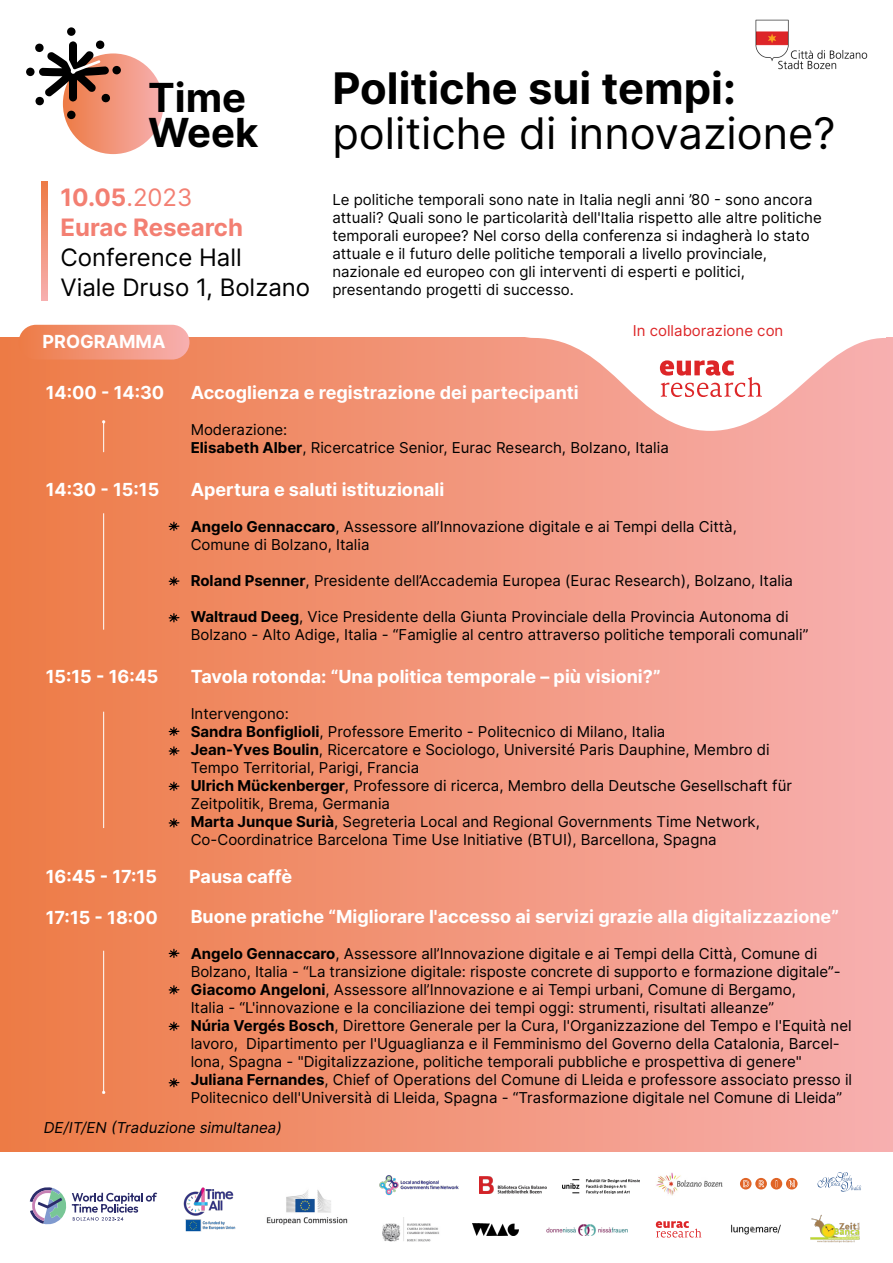
<style>
.page{position:relative;width:893px;height:1263px;background:#fff}
.page>*{position:absolute;margin:0;border:0;box-sizing:border-box;transform-origin:0 0}
.t1{font:43.5px "Inter";color:#000}
.t2{font:700 43.5px "Inter";color:#000}
.t3{font:700 40.05px/34.8px "Inter";color:#000}
.t4{font:24px/30px "Inter";color:#000}
.t5{font:700 24px/30px "Inter";color:#f37f72}
.t6{font:700 18px "Inter";color:#fff}
.t7{font:15px/18px "Inter";color:#000}
.t8{font:15px "Inter";color:#dd2628}
.s1{font-weight:400}
.s2{font-weight:700}
</style>
<div class="page">
<div style="left:0;top:338px;width:893px;height:916px;background:linear-gradient(to right,#ed7b45,#f7b0b0)"></div>
<svg style="left:454px;top:337px;width:433px;height:94px"></svg>
<div style="left:19px;top:325px;width:170px;height:35px;background:linear-gradient(to right,#ed7b45,#f7afaf);border-radius:17px"></div>
<div style="left:63px;top:53px;width:101px;height:101px;background:linear-gradient(to right,#ec7a44,#f7b2b2);border-radius:50px"></div>
<div style="left:67px;top:27px;width:9px;height:9px;background:#000;border-radius:50%"></div>
<div style="left:67px;top:111px;width:9px;height:8px;background:#000;border-radius:50%"></div>
<div style="left:112px;top:66px;width:9px;height:8px;background:#000;border-radius:50%"></div>
<div style="left:26px;top:68px;width:9px;height:8px;background:#000;border-radius:50%"></div>
<svg style="left:35px;top:40px;width:76px;height:66px"></svg>
<svg style="left:660px;top:360px;width:102px;height:37px"></svg>
<img style="left:755px;top:19px;width:113px;height:51px">
<hr style="left:103px;top:513px;width:1px;height:117px;background:#fff">
<hr style="left:103px;top:712px;width:1px;height:116px;background:#fff">
<hr style="left:103px;top:951px;width:1px;height:141px;background:#fff">
<hr style="left:103px;top:422px;width:1px;height:30px;background:#fff">
<svg style="left:169px;top:522px;width:10px;height:9px"></svg>
<svg style="left:169px;top:576px;width:10px;height:10px"></svg>
<svg style="left:169px;top:613px;width:10px;height:9px"></svg>
<svg style="left:169px;top:727px;width:10px;height:9px"></svg>
<svg style="left:169px;top:782px;width:10px;height:9px"></svg>
<svg style="left:169px;top:746px;width:10px;height:10px"></svg>
<svg style="left:169px;top:818px;width:10px;height:9px"></svg>
<svg style="left:169px;top:985px;width:10px;height:9px"></svg>
<svg style="left:169px;top:1022px;width:10px;height:9px"></svg>
<svg style="left:169px;top:949px;width:10px;height:9px"></svg>
<svg style="left:169px;top:1078px;width:10px;height:9px"></svg>
<div style="left:0;top:1153px;width:893px;height:110px;background:#fff"></div>
<img style="left:266px;top:1190px;width:82px;height:35px">
<img style="left:183px;top:1187px;width:51px;height:29px">
<img style="left:185px;top:1220px;width:51px;height:11px">
<svg style="left:30px;top:1187px;width:36px;height:37px"></svg>
<svg style="left:72px;top:1192px;width:85px;height:29px"></svg>
<img style="left:379px;top:1175px;width:80px;height:21px">
<img style="left:562px;top:1179px;width:78px;height:14px">
<img style="left:656px;top:1173px;width:67px;height:23px">
<img style="left:479px;top:1177px;width:67px;height:17px">
<img style="left:546px;top:1224px;width:82px;height:11px">
<svg style="left:740px;top:1178px;width:58px;height:11px"></svg>
<img style="left:383px;top:1217px;width:56px;height:24px">
<img style="left:473px;top:1223px;width:46px;height:12px">
<img style="left:731px;top:1224px;width:50px;height:11px">
<img style="left:811px;top:1214px;width:49px;height:29px">
<svg style="left:818px;top:1172px;width:43px;height:19px"></svg>
<svg style="left:656px;top:1221px;width:45px;height:16px"></svg>
<svg style="left:41px;top:182px;width:6px;height:118px"></svg>
<h2 class="t3" style="left:148px;top:79px;width:112px">Time<br>Week</h2>
<h1 class="t2" style="left:332px;top:57px;width:405px">Politiche sui tempi:</h1>
<h1 class="t1" style="left:332px;top:102px;width:505px">politiche di innovazione?</h1>
<h3 class="t5" style="left:60px;top:182px;width:184px">10.05<span class="s1">.2023<br></span>Eurac Research</h3>
<h3 class="t4" style="left:60px;top:242px;width:251px">Conference Hall<br>Viale Druso 1, Bolzano</h3>
<p class="t6" style="left:43px;top:329px;width:124px">PROGRAMMA</p>
<p class="t7" style="left:332px;top:190px;width:491px">Le politiche temporali sono nate in Italia negli anni ’80 - sono ancora attuali? Quali sono le particolarità dell'Italia rispetto alle altre politiche temporali europee? Nel corso della conferenza si indagherà lo stato attuale e il futuro delle politiche temporali a livello provinciale, nazionale ed europeo con gli interventi di esperti e politici, presentando progetti di successo.</p>
<p class="t8" style="left:633px;top:319px;width:152px">In collaborazione con</p>
<p class="t6" style="left:46px;top:379px;width:120px">14:00 - 14:30</p>
<p class="t6" style="left:46px;top:476px;width:115px">14:30 - 15:15</p>
<p class="t6" style="left:191px;top:379px;width:390px">Accoglienza e registrazione dei partecipanti</p>
<p class="t7" style="left:191px;top:420px;width:480px">Moderazione:<br><span class="s2">Elisabeth Alber</span>, Ricercatrice Senior, Eurac Research, Bolzano, Italia</p>
<p class="t6" style="left:191px;top:476px;width:255px">Apertura e saluti istituzionali</p>
<p class="t7" style="left:191px;top:517px;width:548px"><span class="s2">Angelo Gennaccaro</span>, Assessore all’Innovazione digitale e ai Tempi della Città,<br>Comune di Bolzano, Italia</p>
<p class="t7" style="left:191px;top:571px;width:604px"><span class="s2">Roland Psenner</span>, Presidente dell’Accademia Europea (Eurac Research), Bolzano, Italia</p>
<p class="t7" style="left:191px;top:607px;width:619px"><span class="s2">Waltraud Deeg</span>, Vice Presidente della Giunta Provinciale della Provincia Autonoma di<br>Bolzano - Alto Adige, Italia - “Famiglie al centro attraverso politiche temporali comunali”</p>
<p class="t6" style="left:46px;top:663px;width:114px">15:15 - 16:45</p>
<p class="t6" style="left:191px;top:663px;width:471px">Tavola rotonda: “Una politica temporale – più visioni?”</p>
<p class="t7" style="left:191px;top:704px;width:603px">Intervengono:<br><span class="s2">Sandra Bonfiglioli</span>, Professore Emerito - Politecnico di Milano, Italia<br><span class="s2">Jean-Yves Boulin</span>, Ricercatore e Sociologo, Université Paris Dauphine, Membro di Tempo Territorial, Parigi, Francia<br><span class="s2">Ulrich Mückenberger</span>, Professore di ricerca, Membro della Deutsche Gesellschaft für Zeitpolitik, Brema, Germania<br><span class="s2">Marta Junque Surià</span>, Segreteria Local and Regional Governments Time Network, Co-Coordinatrice Barcelona Time Use Initiative (BTUI), Barcellona, Spagna</p>
<p class="t6" style="left:46px;top:863px;width:113px">16:45 - 17:15</p>
<p class="t6" style="left:189px;top:863px;width:105px">Pausa caffè</p>
<p class="t6" style="left:46px;top:904px;width:114px">17:15 - 18:00</p>
<p class="t6" style="left:191px;top:904px;width:650px">Buone pratiche “Migliorare l'accesso ai servizi grazie alla digitalizzazione”</p>
<p class="t7" style="left:191px;top:944px;width:663px"><span class="s2">Angelo Gennaccaro</span>, Assessore all’Innovazione digitale e ai Tempi della Città, Comune di Bolzano, Italia - “La transizione digitale: risposte concrete di supporto e formazione digitale”- <span class="s2">Giacomo Angeloni</span>, Assessore all’Innovazione e ai Tempi urbani, Comune di Bergamo,<br>Italia - “L'innovazione e la conciliazione dei tempi oggi: strumenti, risultati alleanze”<br><span class="s2">Núria Vergés Bosch</span>, Direttore Generale per la Cura, l'Organizzazione del Tempo e l'Equità nel lavoro, Dipartimento per l'Uguaglianza e il Femminismo del Governo della Catalonia, Barcel&shy;lona, Spagna - "Digitalizzazione, politiche temporali pubbliche e prospettiva di genere" <span class="s2">Juliana Fernandes</span>, Chief of Operations del Comune di Lleida e professore associato presso il Politecnico dell'Università di Lleida, Spagna - “Trasformazione digitale nel Comune di Lleida”</p>
<p class="t7" style="left:44px;top:1118px;width:240px">DE/IT/EN (Traduzione simultanea)</p>
</div>
